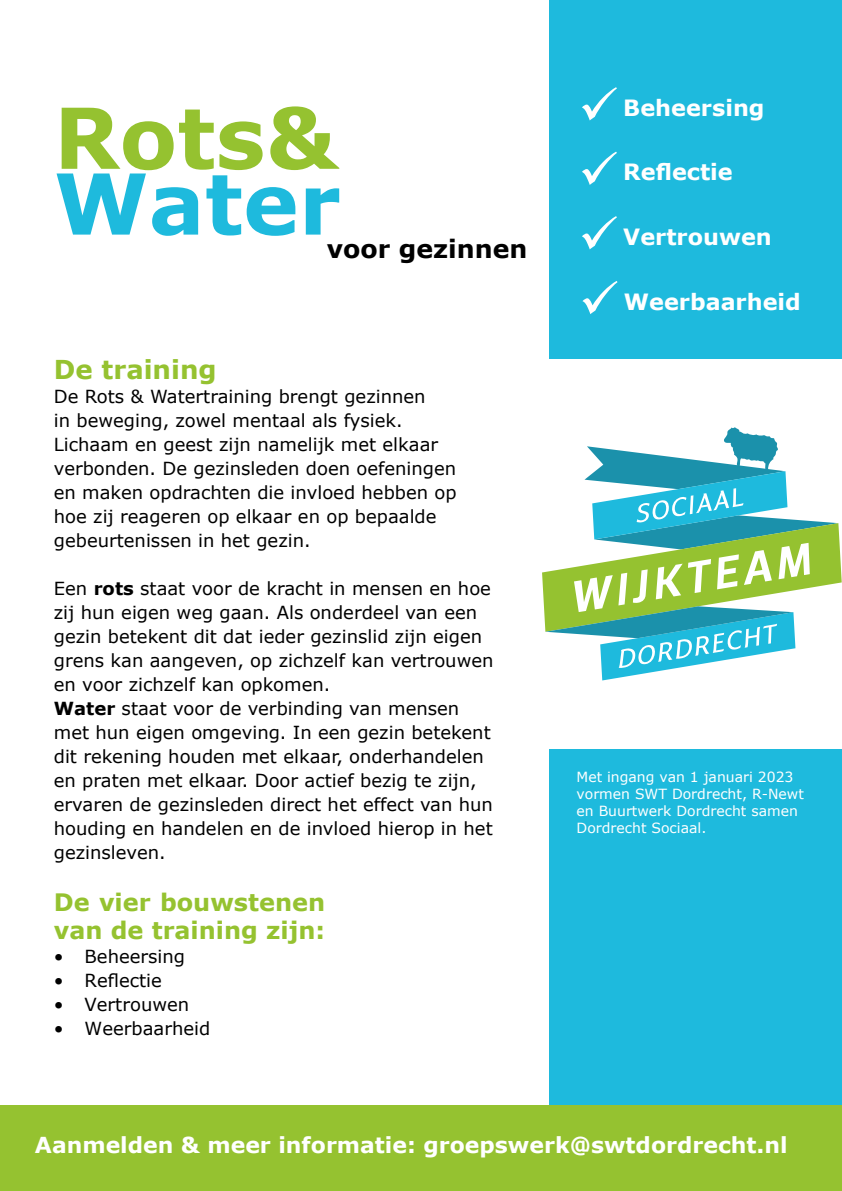
<style>
.page{position:relative;width:842px;height:1191px;background:#fff}
.page>*{position:absolute;margin:0;border:0;box-sizing:border-box;transform-origin:0 0}
.t1{font:700 84px "Verdana";color:#95c230}
.t2{font:700 84px "Verdana";color:#1ebadd}
.t3{font:51.8px/64.4px "Wingdings";color:#fff;text-align:justify}
.t4{font:700 26px "Verdana";color:#95c230}
.t5{font:700 25.2px "Verdana";color:#000}
.t6{font:700 24px/28px "Verdana";color:#95c230}
.t7{font:700 22.4px "Verdana";color:#fff}
.t8{font:700 22px "Verdana";color:#fff}
.t9{font:18px/24px "Verdana";color:#000}
.t10{font:14px/16.8px "Verdana";color:#fff}
.s1{font-weight:700}
</style>
<div class="page">
<div style="left:550px;top:0;width:292px;height:1191px;background:#1ebadd"></div>
<div style="left:0;top:1106px;width:842px;height:85px;background:#95c230"></div>
<div style="left:544px;top:359px;width:298px;height:389px;background:#fff"></div>
<svg style="left:542px;top:427px;width:300px;height:253px"></svg>
<h1 class="t1" style="left:54px;top:84px;width:285px">Rots&amp;</h1>
<h1 class="t2" style="left:54px;top:149px;width:288px">Water</h1>
<h3 class="t5" style="left:327px;top:233px;width:202px">voor gezinnen</h3>
<h3 class="t4" style="left:54px;top:353px;width:164px">De training</h3>
<p class="t9" style="left:54px;top:385px;width:404px">De Rots &amp; Watertraining brengt gezinnen<br>in beweging, zowel mentaal als fysiek.<br>Lichaam en geest zijn namelijk met elkaar verbonden. De gezinsleden doen oefeningen en maken opdrachten die invloed hebben op hoe zij reageren op elkaar en op bepaalde gebeurtenissen in het gezin.</p>
<p class="t9" style="left:54px;top:577px;width:441px">Een <span class="s1">rots</span> staat voor de kracht in mensen en hoe zij hun eigen weg gaan. Als onderdeel van een gezin betekent dit dat ieder gezinslid zijn eigen grens kan aangeven, op zichzelf kan vertrouwen en voor zichzelf kan opkomen.<br><span class="s1">Water</span> staat voor de verbinding van mensen met hun eigen omgeving. In een gezin betekent dit rekening houden met elkaar, onderhandelen en praten met elkaar. Door actief bezig te zijn, ervaren de gezinsleden direct het effect van hun houding en handelen en de invloed hierop in het gezinsleven.</p>
<h3 class="t6" style="left:54px;top:889px;width:273px">De vier bouwstenen van de training zijn:</h3>
<p class="t9" style="left:54px;top:944px;width:133px">• Beheersing</p>
<p class="t9" style="left:54px;top:968px;width:110px">• Reflectie</p>
<p class="t9" style="left:54px;top:992px;width:137px">• Vertrouwen</p>
<p class="t9" style="left:54px;top:1016px;width:158px">• Weerbaarheid</p>
<h2 class="t3" style="left:578px;top:77px;width:42px">✓ ✓ ✓</h2>
<p class="t7" style="left:623px;top:93px;width:143px">Beheersing</p>
<p class="t7" style="left:623px;top:158px;width:111px">Reflectie</p>
<p class="t7" style="left:623px;top:222px;width:150px">Vertrouwen</p>
<p class="t7" style="left:579px;top:286px;width:224px">✓ Weerbaarheid</p>
<p class="t10" style="left:576px;top:768px;width:229px">Met ingang van 1 januari 2023 vormen SWT Dordrecht, R-Newt en Buurtwerk Dordrecht samen<br>Dordrecht Sociaal.</p>
<p class="t8" style="left:35px;top:1130px;width:754px">Aanmelden &amp; meer informatie: groepswerk@swtdordrecht.nl</p>
</div>
